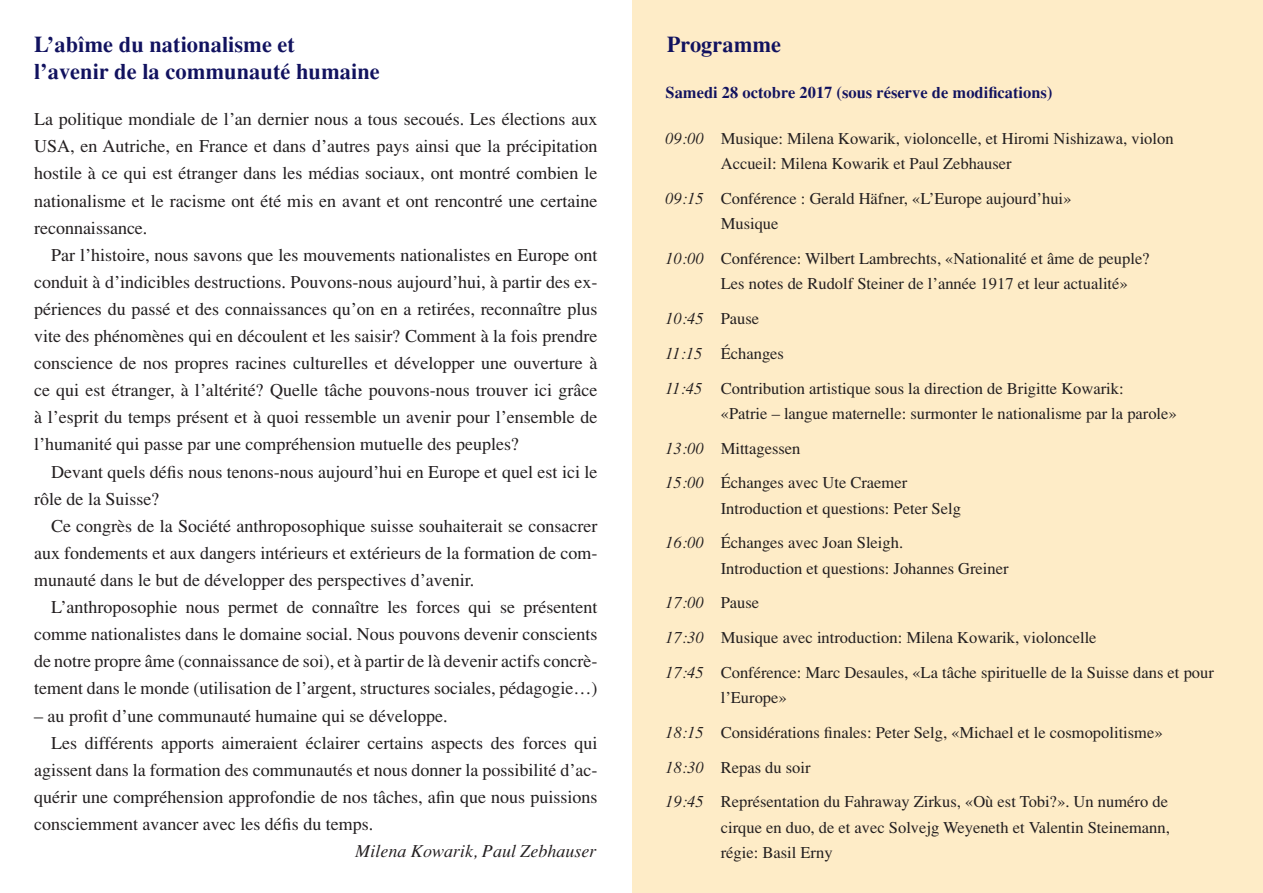
<style>
.page{position:relative;width:1263px;height:893px;background:#fff}
.page>*{position:absolute;margin:0;border:0;box-sizing:border-box;transform-origin:0 0}
.t1{font:700 22.5px "Times";color:#11125f}
.t2{font:18px/27.2px "Times";color:#231f20;text-align:justify}
.t3{font:italic 18px "Times";color:#231f20}
.t4{font:16.5px/25.2px "Times";color:#231f20}
.t5{font:700 16.5px "Times";color:#11125f}
.t6{font:italic 16.5px "Times";color:#231f20}
.s1{font-style:italic}
.s2{font-style:normal}
</style>
<div class="page">
<div style="left:633px;top:0;width:630px;height:893px;background:#feecc7"></div>
<p class="t1" style="left:34px;top:30px;width:263px">L’abîme du nationalisme et</p>
<p class="t1" style="left:667px;top:30px;width:116px">Programme</p>
<p class="t1" style="left:34px;top:57px;width:347px">l’avenir de la communauté humaine</p>
<p class="t2" style="left:34px;top:106px;width:565px">La politique mondiale de l’an dernier nous a tous secoués. Les élections aux USA, en Autriche, en France et dans d’autres pays ainsi que la précipitation hostile à ce qui est étranger dans les médias sociaux, ont montré combien le nationalisme et le racisme ont été mis en avant et ont rencontré une certaine reconnaissance.</p>
<p class="t2" style="left:34px;top:241px;width:565px;text-indent:17px">Par l’histoire, nous savons que les mouvements nationalistes en Europe ont conduit à d’indicibles destructions. Pouvons-nous aujourd’hui, à partir des ex&shy;périences du passé et des connaissances qu’on en a retirées, reconnaître plus vite des phénomènes qui en découlent et les saisir? Comment à la fois prendre conscience de nos propres racines culturelles et développer une ouverture à ce qui est étranger, à l’altérité? Quelle tâche pouvons-nous trouver ici grâce à l’esprit du temps présent et à quoi ressemble un avenir pour l’ensemble de l’humanité qui passe par une compréhension mutuelle des peuples?</p>
<p class="t2" style="left:34px;top:458px;width:565px;text-indent:17px">Devant quels défis nous tenons-nous aujourd’hui en Europe et quel est ici le rôle de la Suisse?</p>
<p class="t2" style="left:34px;top:512px;width:565px;text-indent:17px">Ce congrès de la Société anthroposophique suisse souhaiterait se consacrer aux fondements et aux dangers intérieurs et extérieurs de la formation de com&shy;munauté dans le but de développer des perspectives d’avenir.</p>
<p class="t2" style="left:34px;top:593px;width:565px;text-indent:17px">L’anthroposophie nous permet de connaître les forces qui se présentent comme nationalistes dans le domaine social. Nous pouvons devenir conscients de notre propre âme (connaissance de soi), et à partir de là devenir actifs concrè&shy;tement dans le monde (utilisation de l’argent, structures sociales, pédagogie…)</p>
<p class="t2" style="left:34px;top:702px;width:415px">– au profit d’une communauté humaine qui se développe.</p>
<p class="t2" style="left:34px;top:729px;width:565px;text-indent:17px">Les différents apports aimeraient éclairer certains aspects des forces qui agissent dans la formation des communautés et nous donner la possibilité d’ac&shy;quérir une compréhension approfondie de nos tâches, afin que nous puissions consciemment avancer avec les défis du temps.</p>
<p class="t3" style="left:356px;top:840px;width:243px">Milena Kowarik, Paul Zebhauser</p>
<p class="t5" style="left:665px;top:82px;width:388px">Samedi 28 octobre 2017 (sous réserve de modifications)</p>
<p class="t4" style="left:721px;top:126px;width:454px;text-indent:-55px"><span class="s1">09:00</span> Musique: Milena Kowarik, violoncelle, et Hiromi Nishizawa, violon<br>Accueil: Milena Kowarik et Paul Zebhauser</p>
<p class="t4" style="left:721px;top:186px;width:352px;text-indent:-55px"><span class="s1">09:15</span> Conférence : Gerald Häfner, «L’Europe aujourd’hui»<br>Musique</p>
<p class="t4" style="left:721px;top:246px;width:430px;text-indent:-55px"><span class="s1">10:00</span> Conférence: Wilbert Lambrechts, «Nationalité et âme de peuple?<br>Les notes de Rudolf Steiner de l’année 1917 et leur actualité»</p>
<p class="t6" style="left:665px;top:309px;width:95px">10:45 <span class="s2">Pause</span></p>
<p class="t4" style="left:665px;top:341px;width:120px"><span class="s1">11:15</span> Échanges</p>
<p class="t4" style="left:721px;top:376px;width:457px;text-indent:-55px"><span class="s1">11:45</span> Contribution artistique sous la direction de Brigitte Kowarik:<br>«Patrie – langue maternelle: surmonter le nationalisme par la parole»</p>
<p class="t4" style="left:665px;top:436px;width:137px"><span class="s1">13:00</span> Mittagessen</p>
<p class="t4" style="left:721px;top:470px;width:242px;text-indent:-55px"><span class="s1">15:00</span> Échanges avec Ute Craemer<br>Introduction et questions: Peter Selg</p>
<p class="t4" style="left:721px;top:530px;width:289px;text-indent:-55px"><span class="s1">16:00</span> Échanges avec Joan Sleigh.<br>Introduction et questions: Johannes Greiner</p>
<p class="t6" style="left:665px;top:593px;width:95px">17:00 <span class="s2">Pause</span></p>
<p class="t4" style="left:665px;top:625px;width:433px"><span class="s1">17:30</span> Musique avec introduction: Milena Kowarik, violoncelle</p>
<p class="t4" style="left:721px;top:660px;width:495px;text-indent:-55px"><span class="s1">17:45</span> Conférence: Marc Desaules, «La tâche spirituelle de la Suisse dans et pour l’Europe»</p>
<p class="t4" style="left:665px;top:720px;width:499px"><span class="s1">18:15</span> Considérations finales: Peter Selg, «Michael et le cosmopolitisme»</p>
<p class="t4" style="left:665px;top:754px;width:147px"><span class="s1">18:30</span> Repas du soir</p>
<p class="t4" style="left:721px;top:789px;width:451px;text-align:justify;text-indent:-55px"><span class="s1">19:45</span> Représentation du Fahraway Zirkus, «Où est Tobi?». Un numéro de cirque en duo, de et avec Solvejg Weyeneth et Valentin Steinemann, régie: Basil Erny</p>
</div>
